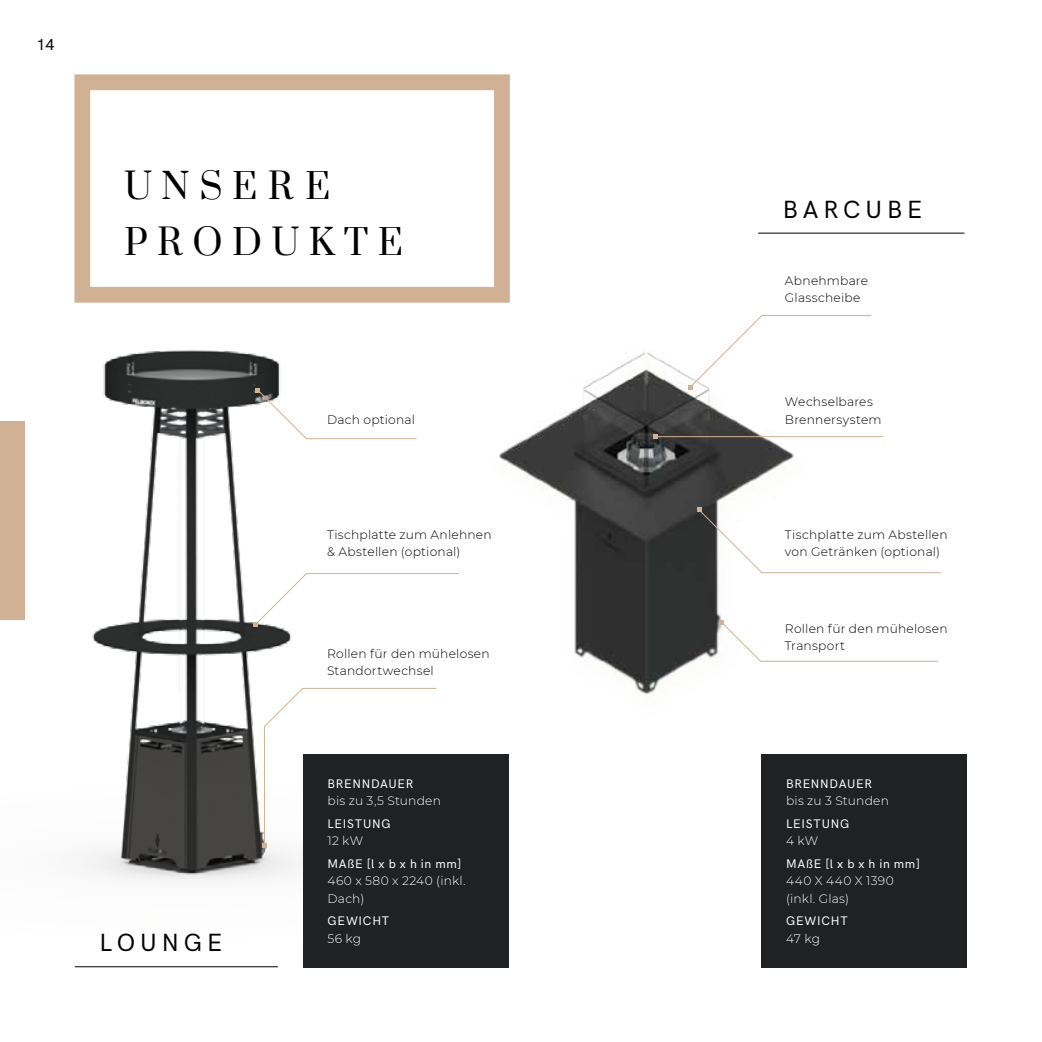
<style>
.page{position:relative;width:1042px;height:1042px;background:#fff}
.page>*{position:absolute;margin:0;border:0;box-sizing:border-box;transform-origin:0 0}
.t1{font:35px/56px "Prata";letter-spacing:.27em;color:#000}
.t2{font:500 24.5px "HK Grotesk";letter-spacing:.195em;color:#000}
.t3{font:500 15.75px "HK Grotesk";color:#000}
.t4{font:300 12.25px/17.5px "Montserrat";letter-spacing:.02em;color:#000}
.t5{font:300 12.25px/17.5px "Montserrat";letter-spacing:.02em;color:#fff}
.t6{font:500 12.25px "HK Grotesk";letter-spacing:.06em;color:#fff}
</style>
<div class="page">
<img style="left:0;top:350px;width:402px;height:618px">
<img style="left:404px;top:351px;width:439px;height:344px">
<div style="left:74px;top:74px;width:436px;height:229px;border:16px solid #d0b193"></div>
<div style="left:303px;top:754px;width:205px;height:213px;background:#202123"></div>
<div style="left:761px;top:754px;width:206px;height:213px;background:#202123"></div>
<hr style="left:75px;top:966px;width:203px;height:1px;background:#000">
<hr style="left:758px;top:233px;width:206px;height:1px;background:#000">
<svg style="left:252px;top:573px;width:208px;height:55px"></svg>
<svg style="left:255px;top:388px;width:163px;height:51px"></svg>
<svg style="left:653px;top:434px;width:5px;height:5px"></svg>
<hr style="left:657px;top:436px;width:226px;height:1px;background:#d0b193">
<svg style="left:688px;top:315px;width:183px;height:74px"></svg>
<svg style="left:262px;top:687px;width:175px;height:161px"></svg>
<svg style="left:696px;top:507px;width:245px;height:66px"></svg>
<svg style="left:719px;top:620px;width:219px;height:42px"></svg>
<div style="left:0;top:422px;width:25px;height:198px;background:#d0b193"></div>
<p class="t3" style="left:37px;top:32px;width:19px">14</p>
<h1 class="t1" style="left:124px;top:156px;width:280px">UNSERE<br>PRODUKTE</h1>
<p class="t4" style="left:327px;top:410px;width:89px">Dach optional</p>
<h2 class="t2" style="left:783px;top:191px;width:141px">BARCUBE</h2>
<p class="t4" style="left:785px;top:271px;width:85px">Abnehmbare<br>Glasscheibe</p>
<p class="t4" style="left:785px;top:392px;width:98px">Wechselbares<br>Brennersystem</p>
<p class="t4" style="left:327px;top:525px;width:166px">Tischplatte zum Anlehnen &amp; Abstellen (optional)</p>
<p class="t4" style="left:785px;top:525px;width:164px">Tischplatte zum Abstellen von Getränken (optional)</p>
<h2 class="t2" style="left:100px;top:924px;width:124px">LOUNGE</h2>
<p class="t4" style="left:327px;top:644px;width:164px">Rollen für den mühelosen<br>Standortwechsel</p>
<p class="t6" style="left:327px;top:774px;width:87px">BRENNDAUER</p>
<p class="t5" style="left:327px;top:792px;width:115px">bis zu 3,5 Stunden</p>
<p class="t6" style="left:327px;top:814px;width:65px">LEISTUNG</p>
<p class="t5" style="left:327px;top:832px;width:37px">12 kW</p>
<p class="t6" style="left:327px;top:854px;width:135px">MASE [l x b x h in mm]</p>
<p class="t5" style="left:327px;top:871px;width:140px">460 x 580 x 2240 (inkl.<br>Dach)</p>
<p class="t6" style="left:327px;top:912px;width:63px">GEWICHT</p>
<p class="t5" style="left:327px;top:929px;width:35px">56 kg</p>
<p class="t4" style="left:785px;top:619px;width:164px">Rollen für den mühelosen<br>Transport</p>
<p class="t6" style="left:786px;top:774px;width:87px">BRENNDAUER</p>
<p class="t5" style="left:786px;top:792px;width:104px">bis zu 3 Stunden</p>
<p class="t6" style="left:786px;top:814px;width:65px">LEISTUNG</p>
<p class="t5" style="left:786px;top:832px;width:34px">4 kW</p>
<p class="t6" style="left:786px;top:854px;width:135px">MASE [l x b x h in mm]</p>
<p class="t5" style="left:786px;top:871px;width:109px">440 X 440 X 1390 (inkl. Glas)</p>
<p class="t6" style="left:786px;top:912px;width:63px">GEWICHT</p>
<p class="t5" style="left:786px;top:929px;width:36px">47 kg</p>
</div>
